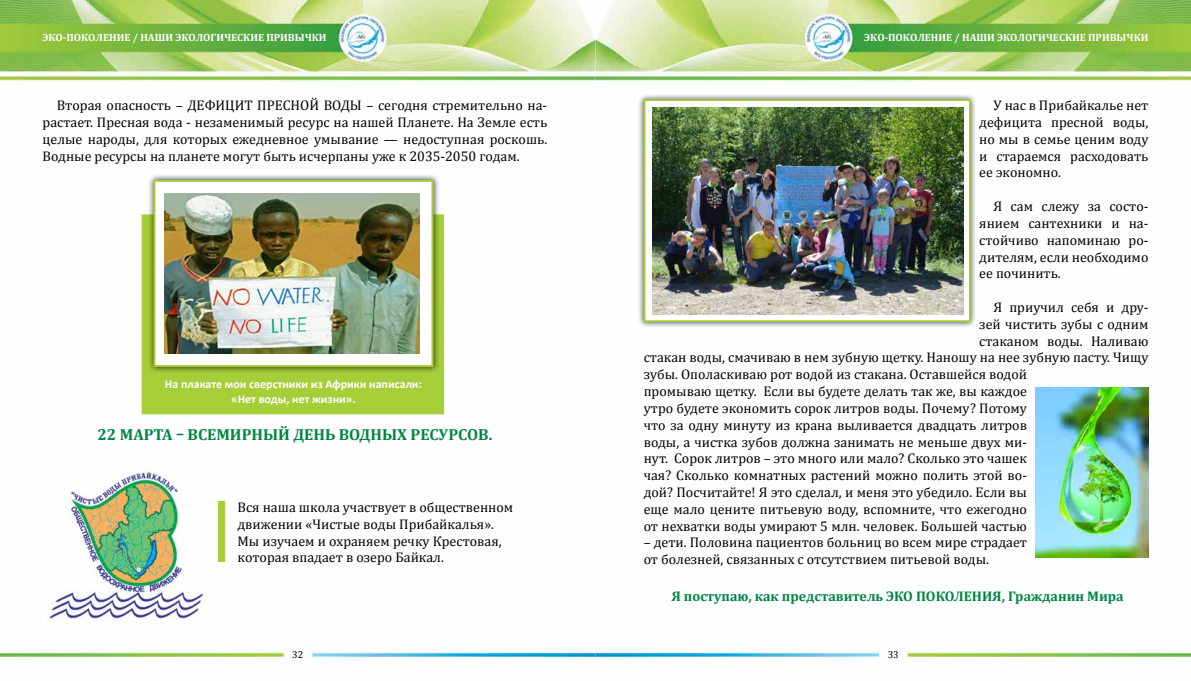
<style>
.page{position:relative;width:1191px;height:681px;background:#fff}
.page>*{position:absolute;margin:0;border:0;box-sizing:border-box;transform-origin:0 0}
.t1{font:700 16px "Cambria";color:#008641}
.t2{font:14px/16.8px "Cambria";color:#000;text-align:justify}
.t3{font:700 14px "Cambria";color:#008641}
.t4{font:700 12px/14.4px "Calibri";color:#fff;text-align:center}
.t5{font:700 10.5px "Cambria";color:#fff}
.t6{font:10px "Cambria";color:#000}
</style>
<div class="page">
<img style="left:0;top:0;width:1191px;height:660px">
<div style="left:142px;top:214px;width:302px;height:200px;background:#a6ce39;border:1px solid #a6ce39"></div>
<div style="left:147px;top:174px;width:292px;height:199px;background:#000;opacity:.75"></div>
<div style="left:154px;top:181px;width:278px;height:185px;background:#fff"></div>
<img style="left:164px;top:194px;width:255px;height:159px">
<div style="left:153px;top:180px;width:280px;height:187px;border:2px solid #a6ce39"></div>
<img style="left:46px;top:464px;width:159px;height:161px">
<div style="left:218px;top:501px;width:7px;height:60px;background:#a6ce39"></div>
<img style="left:1035px;top:387px;width:113px;height:170px">
<div style="left:637px;top:93px;width:340px;height:235px;background:#000;opacity:.75"></div>
<div style="left:644px;top:100px;width:325px;height:221px;background:#fff"></div>
<img style="left:652px;top:107px;width:311px;height:207px">
<div style="left:643px;top:99px;width:327px;height:223px;border:2px solid #a6ce39"></div>
<p class="t5" style="left:43px;top:31px;width:286px">ЭКО-ПОКОЛЕНИЕ / НАШИ ЭКОЛОГИЧЕСКИЕ ПРИВЫЧКИ</p>
<p class="t5" style="left:864px;top:31px;width:286px">ЭКО-ПОКОЛЕНИЕ / НАШИ ЭКОЛОГИЧЕСКИЕ ПРИВЫЧКИ</p>
<p class="t2" style="left:43px;top:97px;width:506px;text-indent:14px">Вторая опасность – ДЕФИЦИТ ПРЕСНОЙ ВОДЫ – сегодня стремительно на&shy;растает. Пресная вода - незаменимый ресурс на нашей Планете. На Земле есть целые народы, для которых ежедневное умывание — недоступная роскошь.<br>Водные ресурсы на планете могут быть исчерпаны уже к 2035-2050 годам.</p>
<p class="t4" style="left:165px;top:376px;width:258px">На плакате мои сверстники из Африки написали: «Нет воды, нет жизни».</p>
<p class="t1" style="left:97px;top:425px;width:34px">22 марта</p>
<p class="t1" style="left:176px;top:425px;width:35px">– Всемирный</p>
<p class="t1" style="left:293px;top:425px;width:12px">день</p>
<p class="t1" style="left:339px;top:425px;width:13px">водных</p>
<p class="t1" style="left:410px;top:425px;width:11px">ресурсов</p>
<p class="t1" style="left:489px;top:425px;width:5px">.</p>
<p class="t2" style="left:237px;top:498px;width:277px;text-align:left">Вся наша школа участвует в общественном движении «Чистые воды Прибайкалья».<br>Мы изучаем и охраняем речку Крестовая, которая впадает в озеро Байкал.</p>
<p class="t2" style="left:979px;top:97px;width:171px;text-indent:14px">У нас в Прибайкалье нет дефицита пресной воды, но мы в семье ценим воду и стараемся расходовать ее экономно.</p>
<p class="t2" style="left:979px;top:198px;width:171px;text-indent:14px">Я сам слежу за состо&shy;янием сантехники и на&shy;стойчиво напоминаю ро&shy;дителям, если необходимо ее починить.</p>
<p class="t2" style="left:993px;top:298px;width:156px">Я приучил себя и дру-</p>
<p class="t2" style="left:979px;top:315px;width:171px">зей чистить зубы с одним</p>
<p class="t2" style="left:979px;top:332px;width:171px">стаканом воды. Наливаю</p>
<p class="t2" style="left:643px;top:349px;width:506px">стакан воды, смачиваю в нем зубную щетку. Наношу на нее зубную пасту. Чищу</p>
<p class="t2" style="left:643px;top:366px;width:385px">зубы. Ополаскиваю рот водой из стакана. Оставшейся водой</p>
<p class="t2" style="left:643px;top:382px;width:385px">промываю щетку. Если вы будете делать так же, вы каждое</p>
<p class="t2" style="left:643px;top:399px;width:385px">утро будете экономить сорок литров воды. Почему? Потому</p>
<p class="t2" style="left:643px;top:416px;width:385px">что за одну минуту из крана выливается двадцать литров</p>
<p class="t2" style="left:643px;top:433px;width:385px">воды, а чистка зубов должна занимать не меньше двух ми-</p>
<p class="t2" style="left:643px;top:450px;width:385px">нут. Сорок литров – это много или мало? Сколько это чашек</p>
<p class="t2" style="left:643px;top:466px;width:385px">чая? Сколько комнатных растений можно полить этой во-</p>
<p class="t2" style="left:643px;top:483px;width:385px">дой? Посчитайте! Я это сделал, и меня это убедило. Если вы</p>
<p class="t2" style="left:643px;top:500px;width:385px">еще мало цените питьевую воду, вспомните, что ежегодно</p>
<p class="t2" style="left:643px;top:517px;width:385px">от нехватки воды умирают 5 млн. человек. Большей частью</p>
<p class="t2" style="left:643px;top:534px;width:385px">– дети. Половина пациентов больниц во всем мире страдает от болезней, связанных с отсутствием питьевой воды.</p>
<p class="t3" style="left:671px;top:587px;width:454px">Я поступаю, как представитель ЭКО ПОКОЛЕНИЯ, Гражданин Мира</p>
<p class="t6" style="left:292px;top:648px;width:13px">32</p>
<p class="t6" style="left:887px;top:648px;width:13px">33</p>
</div>
